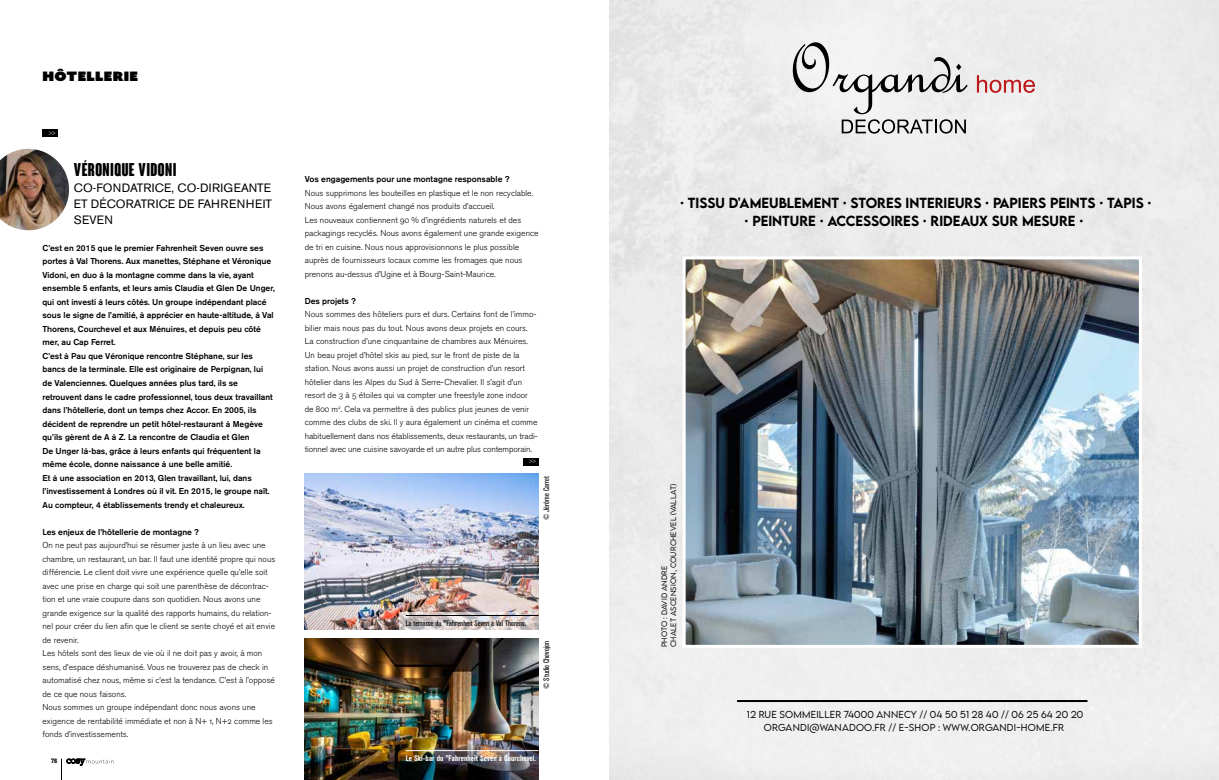
<style>
.page{position:relative;width:1219px;height:780px;background:#fff}
.page>*{position:absolute;margin:0;border:0;box-sizing:border-box;transform-origin:0 0}
.t1{font:700 condensed 18px "Coluna Rounded";letter-spacing:.025em;color:#000}
.t2{font:500 13px/18px "LEMONMILK";color:#000;text-align:center}
.t3{font:13px "Azo Sans Uber";letter-spacing:.02em;color:#000;scale:1.08 1}
.t4{font:12px/16px "Akzidenz Grotesk BE";letter-spacing:.02em;color:#000;text-align:justify}
.t5{font:300 9px/13.5px "LEMONMILK";letter-spacing:.025em;color:#000;text-align:center}
.t6{font:8.5px/13.5px "Akzidenz Grotesk BE Light Os F";color:#000}
.t7{font:500 8.5px/13.5px "Akzidenz Grotesk BE";color:#000}
.t8{font:condensed 8px "Akzidenz Grotesk BE";letter-spacing:.01em;color:#000}
.t9{font:700 condensed 8px "Akzidenz Grotesk BE";letter-spacing:.01em;color:#fff}
.t10{font:300 7px/9px "LEMONMILK";letter-spacing:.025em;color:#000}
.t11{font:800 condensed 6.3px "Akzidenz Grotesk BE";color:#000}
.t12{font:5px "Akzidenz Grotesk BE Light Os F";color:#fff}
</style>
<div class="page">
<svg style="left:61px;top:758px;width:52px;height:22px"></svg>
<img style="left:305px;top:473px;width:234px;height:156px">
<svg style="left:399px;top:612px;width:140px;height:18px;background:#d4cbca"></svg>
<div style="left:43px;top:129px;width:15px;height:8px;background:#000"></div>
<svg style="left:977px;top:75px;width:58px;height:18px"></svg>
<svg style="left:793px;top:42px;width:175px;height:92px"></svg>
<hr style="left:737px;top:700px;width:350px;height:2px;background:#000">
<img style="left:687px;top:260px;width:451px;height:383px">
<div style="left:683px;top:256px;width:459px;height:391px;border:3px solid #fff"></div>
<img style="left:0;top:148px;width:69px;height:83px">
<img style="left:305px;top:638px;width:234px;height:142px">
<div style="left:523px;top:458px;width:16px;height:7px;background:#000"></div>
<hr style="left:406px;top:750px;width:133px;height:1px;background:#fff">
<hr style="left:406px;top:615px;width:133px;height:1px;background:#000">
<h2 class="t3" style="left:43px;top:68px;width:90px">HÔTELLERIE</h2>
<p class="t12" style="left:49px;top:130px;width:8px">&gt;&gt;</p>
<h1 class="t1" style="left:74px;top:160px;width:104px">VÉRONIQUE VIDONI</h1>
<h3 class="t4" style="left:74px;top:180px;width:200px">CO-FONDATRICE, CO-DIRIGEANTE ET DÉCORATRICE DE FAHRENHEIT SEVEN</h3>
<p class="t7" style="left:43px;top:241px;width:234px">C’est en 2015 que le premier Fahrenheit Seven ouvre ses portes à Val Thorens. Aux manettes, Stéphane et Véronique Vidoni, en duo à la montagne comme dans la vie, ayant ensemble 5 enfants, et leurs amis Claudia et Glen De Unger, qui ont investi à leurs côtés. Un groupe indépendant placé sous le signe de l’amitié, à apprécier en haute-altitude, à Val Thorens, Courchevel et aux Ménuires, et depuis peu côté mer, au Cap Ferret.<br>C’est à Pau que Véronique rencontre Stéphane, sur les bancs de la terminale. Elle est originaire de Perpignan, lui de Valenciennes. Quelques années plus tard, ils se retrouvent dans le cadre professionnel, tous deux travaillant dans l’hôtellerie, dont un temps chez Accor. En 2005, ils décident de reprendre un petit hôtel-restaurant à Megève qu’ils gèrent de A à Z. La rencontre de Claudia et Glen<br>De Unger là-bas, grâce à leurs enfants qui fréquentent la même école, donne naissance à une belle amitié.<br>Et à une association en 2013, Glen travaillant, lui, dans l’investissement à Londres où il vit. En 2015, le groupe naît.<br>Au compteur, 4 établissements trendy et chaleureux.</p>
<p class="t7" style="left:43px;top:524px;width:158px">Les enjeux de l’hôtellerie de montagne ?</p>
<p class="t6" style="left:43px;top:538px;width:234px">On ne peut pas aujourd’hui se résumer juste à un lieu avec une chambre, un restaurant, un bar. Il faut une identité propre qui nous différencie. Le client doit vivre une expérience quelle qu’elle soit avec une prise en charge qui soit une parenthèse de décontrac&shy;tion et une vraie coupure dans son quotidien. Nous avons une grande exigence sur la qualité des rapports humains, du relation&shy;nel pour créer du lien afin que le client se sente choyé et ait envie de revenir.<br>Les hôtels sont des lieux de vie où il ne doit pas y avoir, à mon sens, d’espace déshumanisé. Vous ne trouverez pas de check in automatisé chez nous, même si c’est la tendance. C’est à l’opposé de ce que nous faisons.<br>Nous sommes un groupe indépendant donc nous avons une exigence de rentabilité immédiate et non à N+ 1, N+2 comme les fonds d’investissements.</p>
<p class="t11" style="left:51px;top:757px;width:8px">76</p>
<p class="t7" style="left:305px;top:172px;width:206px">Vos engagements pour une montagne responsable ?</p>
<p class="t6" style="left:305px;top:186px;width:235px">Nous supprimons les bouteilles en plastique et le non recyclable.<br>Nous avons également changé nos produits d’accueil.<br>Les nouveaux contiennent 90 % d’ingrédients naturels et des packagings recyclés. Nous avons également une grande exigence de tri en cuisine. Nous nous approvisionnons le plus possible auprès de fournisseurs locaux comme les fromages que nous prenons au-dessus d’Ugine et à Bourg-Saint-Maurice.</p>
<p class="t7" style="left:305px;top:294px;width:53px">Des projets ?</p>
<p class="t6" style="left:305px;top:307px;width:234px">Nous sommes des hôteliers purs et durs. Certains font de l’immo&shy;bilier mais nous pas du tout. Nous avons deux projets en cours.<br>La construction d’une cinquantaine de chambres aux Ménuires.<br>Un beau projet d’hôtel skis au pied, sur le front de piste de la station. Nous avons aussi un projet de construction d’un resort hôtelier dans les Alpes du Sud à Serre-Chevalier. Il s’agit d’un resort de 3 à 5 étoiles qui va compter une freestyle zone indoor de 800 m<sup>2</sup>. Cela va permettre à des publics plus jeunes de venir comme des clubs de ski. Il y aura également un cinéma et comme habituellement dans nos établissements, deux restaurants, un tradi&shy;tionnel avec une cuisine savoyarde et un autre plus contemporain.</p>
<p class="t12" style="left:529px;top:459px;width:8px">&gt;&gt;</p>
<p class="t8" style="left:542px;top:520px;width:46px;rotate:-90deg">© Jérôme Carret</p>
<p class="t8" style="left:406px;top:618px;width:122px">La terrasse du °Fahrenheit Seven à Val Thorens.</p>
<p class="t8" style="left:542px;top:689px;width:50px;rotate:-90deg">© Studio Chevojon</p>
<p class="t9" style="left:406px;top:753px;width:132px">Le Ski-bar du °Fahrenheit Seven à Courchevel.</p>
<h2 class="t2" style="left:680px;top:194px;width:473px">· TISSU D'AMEUBLEMENT · STORES INTERIEURS · PAPIERS PEINTS · TAPIS · · PEINTURE · ACCESSOIRES · RIDEAUX SUR MESURE ·</h2>
<p class="t10" style="left:660px;top:647px;width:165px;rotate:-90deg">PHOTO : DAVID ANDRE<br>CHALET ASCENSION, COURCHEVEL (VALLAT)</p>
<p class="t5" style="left:747px;top:707px;width:338px">12 RUE SOMMEILLER 74000 ANNECY // 04 50 51 28 40 // 06 25 64 20 20<br>ORGANDI@WANADOO.FR // E-SHOP : WWW.ORGANDI-HOME.FR</p>
</div>
